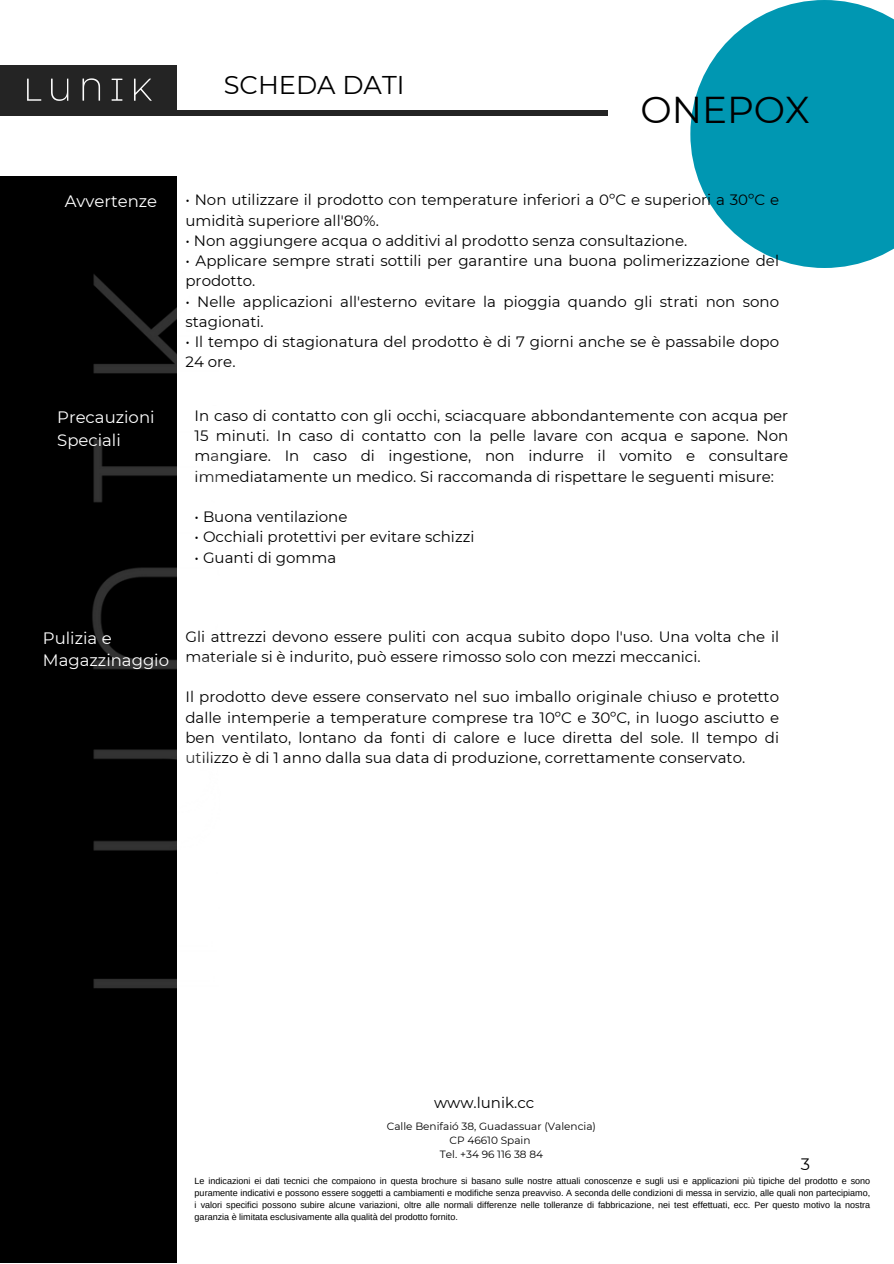
<style>
.page{position:relative;width:894px;height:1264px;background:#fff}
.page>*{position:absolute;margin:0;border:0;box-sizing:border-box;transform-origin:0 0}
.t1{font:37.35px "Montserrat";color:#000}
.t2{font:25.65px "Montserrat";color:#000}
.t3{font:16.5px/22.5px "Montserrat";color:#fff}
.t4{font:16.5px "Montserrat";color:#000}
.t5{font:15px/20.2px "Montserrat";color:#000}
.t6{font:10.5px/14px "Montserrat";color:#000;text-align:center}
.t7{font:9px/12px "Arimo";color:#000;text-align:justify}
</style>
<div class="page">
<div style="left:0;top:110px;width:607px;height:5px;background:#242424"></div>
<svg style="left:690px;top:0;width:203px;height:268px;fill:#0097b2"></svg>
<div style="left:0;top:177px;width:177px;height:1086px;background:#000"></div>
<img style="left:92px;top:274px;width:85px;height:715px">
<div style="left:0;top:66px;width:177px;height:47px;background:#242424"></div>
<img style="left:10px;top:65px;width:159px;height:51px">
<h4 class="t2" style="left:224px;top:69px;width:182px">SCHEDA DATI</h4>
<p class="t1" style="left:640px;top:87px;width:171px">ONEPOX</p>
<h4 class="t3" style="left:65px;top:190px;width:94px">Avvertenze</h4>
<h4 class="t5" style="left:185px;top:190px;width:595px">• Non utilizzare il prodotto con temperature inferiori a 0ºC e superiori a 30ºC e umidità superiore all'80%.</h4>
<h4 class="t5" style="left:185px;top:230px;width:503px">• Non aggiungere acqua o additivi al prodotto senza consultazione.</h4>
<h4 class="t5" style="left:185px;top:250px;width:595px">• Applicare sempre strati sottili per garantire una buona polimerizzazione del prodotto.</h4>
<h4 class="t5" style="left:185px;top:291px;width:595px">• Nelle applicazioni all'esterno evitare la pioggia quando gli strati non sono stagionati.</h4>
<h4 class="t5" style="left:185px;top:331px;width:595px">• Il tempo di stagionatura del prodotto è di 7 giorni anche se è passabile dopo<br>24 ore.</h4>
<h4 class="t3" style="left:57px;top:406px;width:99px">Precauzioni<br>Speciali</h4>
<h1 class="t5" style="left:194px;top:405px;width:595px;text-align:justify">In caso di contatto con gli occhi, sciacquare abbondantemente con acqua per 15 minuti. In caso di contatto con la pelle lavare con acqua e sapone. Non mangiare. In caso di ingestione, non indurre il vomito e consultare immediatamente un medico. Si raccomanda di rispettare le seguenti misure:</h1>
<p class="t5" style="left:194px;top:506px;width:154px">• Buona ventilazione</p>
<p class="t5" style="left:194px;top:527px;width:281px">• Occhiali protettivi per evitare schizzi</p>
<p class="t5" style="left:194px;top:547px;width:143px">• Guanti di gomma</p>
<h4 class="t3" style="left:43px;top:626px;width:128px">Pulizia e<br>Magazzinaggio</h4>
<h3 class="t5" style="left:185px;top:626px;width:595px">Gli attrezzi devono essere puliti con acqua subito dopo l'uso. Una volta che il materiale si è indurito, può essere rimosso solo con mezzi meccanici.</h3>
<h3 class="t5" style="left:185px;top:687px;width:595px;text-align:justify">Il prodotto deve essere conservato nel suo imballo originale chiuso e protetto dalle intemperie a temperature comprese tra 10ºC e 30ºC, in luogo asciutto e ben ventilato, lontano da fonti di calore e luce diretta del sole. Il tempo di utilizzo è di 1 anno dalla sua data di produzione, correttamente conservato.</h3>
<h4 class="t5" style="left:434px;top:1092px;width:102px">www.lunik.cc</h4>
<h4 class="t6" style="left:387px;top:1119px;width:211px">Calle Benifaió 38, Guadassuar (Valencia)<br>CP 46610 Spain<br>Tel. +34 96 116 38 84</h4>
<h5 class="t7" style="left:194px;top:1174px;width:677px">Le indicazioni ei dati tecnici che compaiono in questa brochure si basano sulle nostre attuali conoscenze e sugli usi e applicazioni più tipiche del prodotto e sono puramente indicativi e possono essere soggetti a cambiamenti e modifiche senza preavviso. A seconda delle condizioni di messa in servizio, alle quali non partecipiamo, i valori specifici possono subire alcune variazioni, oltre alle normali differenze nelle tolleranze di fabbricazione, nei test effettuati, ecc. Per questo motivo la nostra garanzia è limitata esclusivamente alla qualità del prodotto fornito.</h5>
<p class="t4" style="left:800px;top:1154px;width:11px">3</p>
</div>
